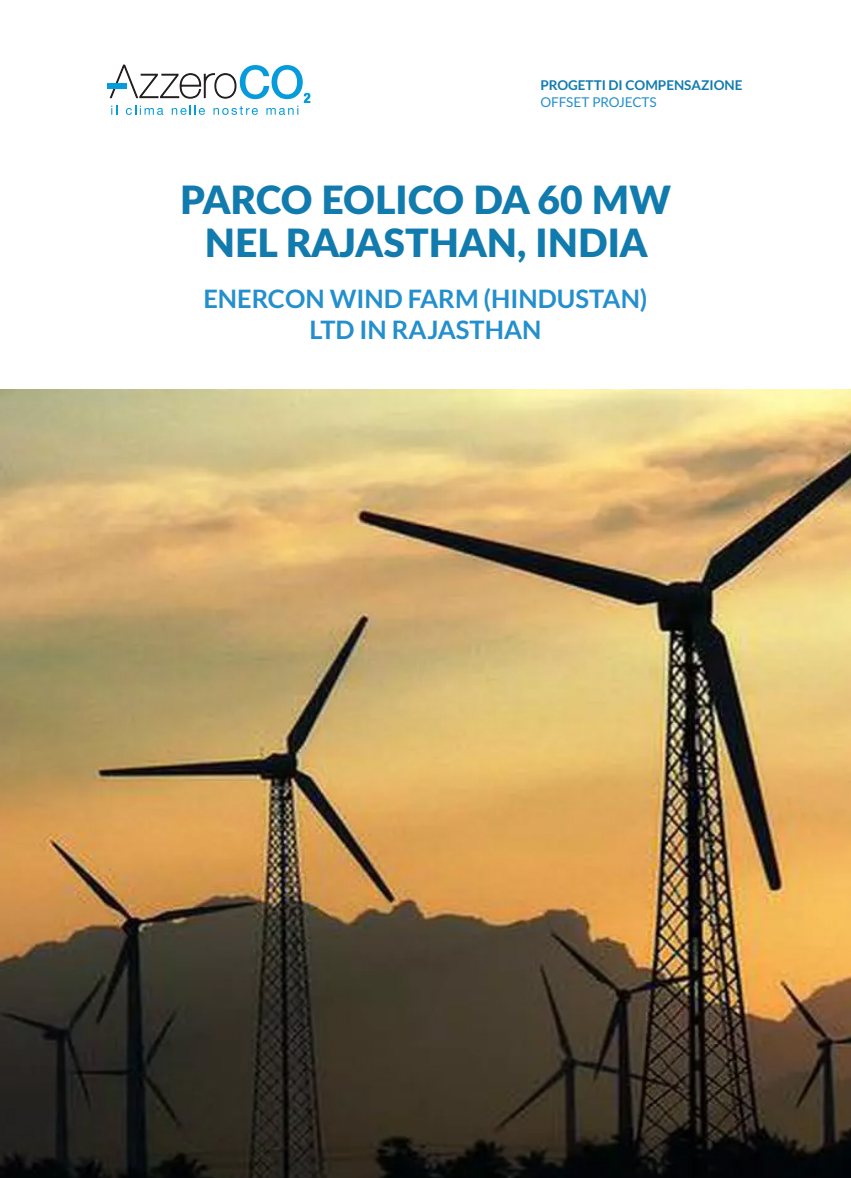
<style>
.page{position:relative;width:851px;height:1178px;background:#fff}
.page>*{position:absolute;margin:0;border:0;box-sizing:border-box;transform-origin:0 0}
.t1{font:900 39px/43.5px "Lato";color:#127bae;text-align:center}
.t2{font:700 25.5px/30.6px "Lato";color:#248fcd;text-align:center}
.t3{font:700 13.5px "Lato";color:#127bae}
.t4{font:13.5px "Lato";color:#248fcd}
</style>
<div class="page">
<div style="left:107px;top:83px;width:19px;height:6px;background:#069bda"></div>
<svg style="left:110px;top:65px;width:200px;height:50px"></svg>
<img style="left:0;top:389px;width:850px;height:789px">
<p class="t3" style="left:540px;top:77px;width:203px">PROGETTI DI COMPENSAZIONE</p>
<p class="t4" style="left:540px;top:92px;width:118px">OFFSET PROJECTS</p>
<h1 class="t1" style="left:180px;top:176px;width:492px">PARCO EOLICO DA 60 MW<br>NEL RAJASTHAN, INDIA</h1>
<p class="t2" style="left:203px;top:283px;width:445px">ENERCON WIND FARM (HINDUSTAN)<br>LTD IN RAJASTHAN</p>
</div>
